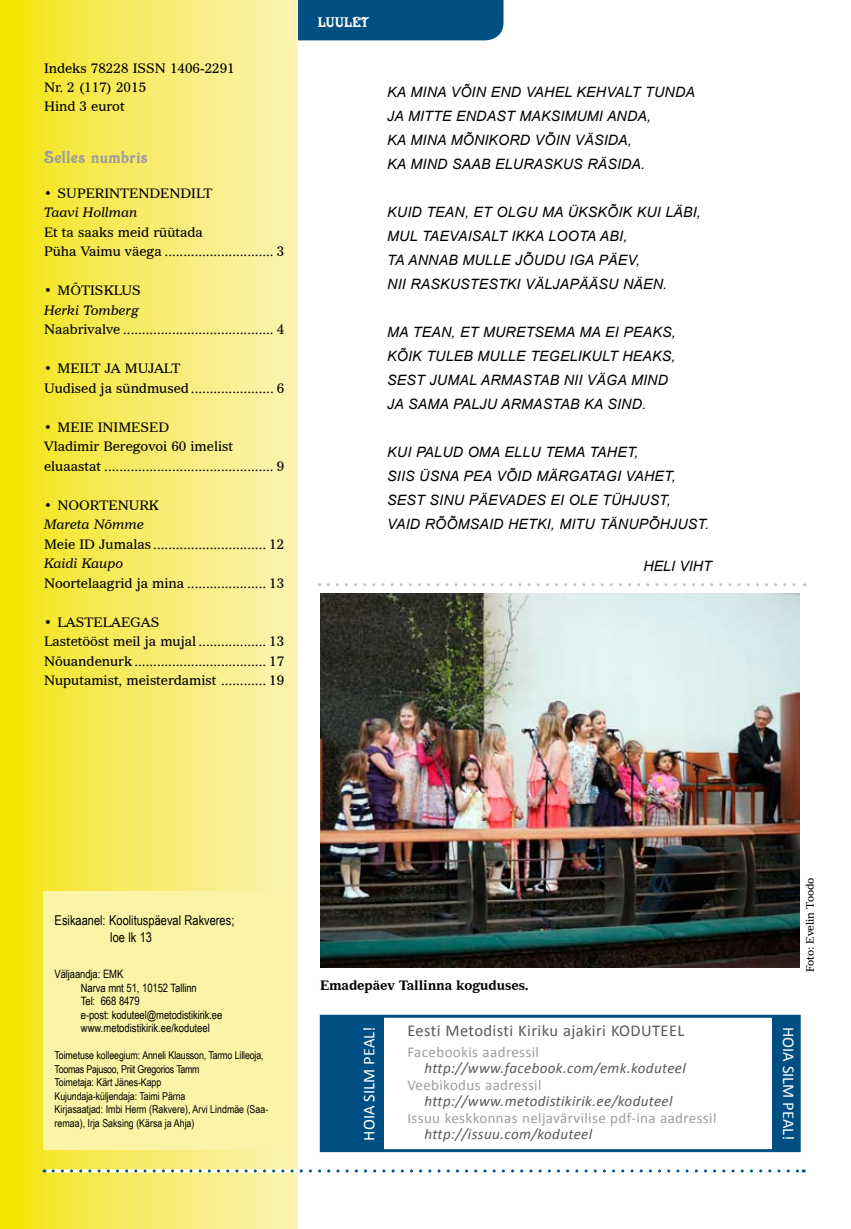
<style>
.page{position:relative;width:851px;height:1229px;background:#fff}
.page>*{position:absolute;margin:0;border:0;box-sizing:border-box;transform-origin:0 0}
.t1{font:18px "Victorian D";letter-spacing:.025em;color:#9c9d9f}
.t2{font:16.5px "Calibri";letter-spacing:.025em;color:#58585a}
.t3{font:16.5px "Calibri";color:#fff}
.t4{font:italic 15px "Calibri";letter-spacing:.025em;color:#58585a}
.t5{font:15px "Calibri";letter-spacing:.025em;color:#9c9d9f}
.t6{font:15px "Victorian D";color:#fff}
.t7{font:italic 14.25px/24px "Arial";letter-spacing:.01em;color:#000}
.t8{font:13.5px/16.5px "Arial Narrow";color:#000}
.t9{font:13.2px/19.5px "Imperial BT";color:#000}
.t10{font:italic 13.2px "Imperial BT";color:#000}
.t11{font:700 13.2px "Imperial BT";letter-spacing:-.005em;color:#000}
.t12{font:11.55px/13.5px "Arial Narrow";letter-spacing:-.01em;color:#000}
.t13{font:10.8px/13.5px "Arial Narrow";letter-spacing:-.01em;color:#000}
.t14{font:10.5px "Imperial BT";color:#000}
</style>
<div class="page">
<div style="left:298px;top:0;width:205px;height:40px;background:#004f82"></div>
<svg style="left:0;top:0;width:298px;height:1229px;background:#f7eb62"></svg>
<div style="left:44px;top:891px;width:241px;height:259px;background:#fbf3a5"></div>
<div style="left:320px;top:1015px;width:480px;height:137px;border:3px solid #004f82"></div>
<div style="left:321px;top:1016px;width:62px;height:134px;background:#004f82"></div>
<div style="left:778px;top:1016px;width:21px;height:134px;background:#004f82"></div>
<div style="left:772px;top:1016px;width:23px;height:135px;background:#004f82"></div>
<img style="left:320px;top:593px;width:479px;height:374px">
<svg style="left:328px;top:583px;width:477px;height:3px"></svg>
<svg style="left:53px;top:1169px;width:751px;height:4px"></svg>
<svg style="left:83px;top:1189px;width:6px;height:9px"></svg>
<p class="t9" style="left:44px;top:59px;width:192px;line-height:18.8px">Indeks 78228 ISSN 1406-2291<br>Nr. 2 (117) 2015<br>Hind 3 eurot</p>
<h1 class="t1" style="left:44px;top:148px;width:105px">Selles numbris</h1>
<p class="t9" style="left:44px;top:183px;width:170px">• Superintendendilt</p>
<p class="t10" style="left:44px;top:204px;width:95px">Taavi Hollman</p>
<p class="t9" style="left:44px;top:222px;width:242px">Et ta saaks meid rüütada<br>Püha Vaimu väega ............................. 3</p>
<p class="t9" style="left:44px;top:281px;width:96px">• Mõtis klus</p>
<p class="t10" style="left:44px;top:302px;width:97px">Herki Tomberg</p>
<p class="t9" style="left:44px;top:320px;width:242px">Naabrivalve ........................................ 4</p>
<p class="t9" style="left:44px;top:359px;width:242px">• Meilt ja mujalt<br>Uudised ja sündmused...................... 6</p>
<p class="t9" style="left:44px;top:417px;width:63px">• Meie inim</p>
<p class="t9" style="left:44px;top:417px;width:242px;text-indent:87px">esed<br>Vladimir Beregovoi 60 imelist eluaastat ............................................. 9</p>
<p class="t9" style="left:44px;top:495px;width:116px">• NoorteNurk</p>
<p class="t10" style="left:44px;top:516px;width:101px">Mareta Nõmme</p>
<p class="t9" style="left:44px;top:534px;width:242px">Meie ID Jumalas .............................. 12</p>
<p class="t10" style="left:44px;top:555px;width:81px">Kaidi Kaupo</p>
<p class="t9" style="left:44px;top:573px;width:242px">Noortelaagrid ja mina ..................... 13</p>
<p class="t9" style="left:44px;top:612px;width:242px">• Las teLaegas<br>Lastetööst meil ja mujal .................. 13<br>Nõuandenurk ................................... 17<br>Nuputamist, meisterdamist ............ 19</p>
<p class="t6" style="left:318px;top:15px;width:53px">LUULET</p>
<p class="t7" style="left:387px;top:80px;width:309px">KA MINA VÕIN END VAHEL KEHVALT TUNDA<br>JA MITTE ENDAST MAKSIMUMI ANDA,<br>KA MINA MÕNIKORD VÕIN VÄSIDA,<br>KA MIND SAAB ELURASKUS RÄSIDA.</p>
<p class="t7" style="left:387px;top:200px;width:315px">KUID TEAN, ET OLGU MA ÜKSKÕIK KUI LÄBI, MUL TAEVAISALT IKKA LOOTA ABI,<br>TA ANNAB MULLE JÕUDU IGA PÄEV,<br>NII RASKUSTESTKI VÄLJAPÄÄSU NÄEN.</p>
<p class="t7" style="left:387px;top:320px;width:290px">MA TEAN, ET MURETSEMA MA EI PEAKS, KÕIK TULEB MULLE TEGELIKULT HEAKS, SEST JUMAL ARMASTAB NII VÄGA MIND JA SAMA PALJU ARMASTAB KA SIND.</p>
<p class="t7" style="left:387px;top:440px;width:323px">KUI PALUD OMA ELLU TEMA TAHET,<br>SIIS ÜSNA PEA VÕID MÄRGATAGI VAHET, SEST SINU PÄEVADES EI OLE TÜHJUST,<br>VAID RÕÕMSAID HETKI, MITU TÄNUPÕHJUST.</p>
<p class="t7" style="left:643px;top:554px;width:70px">HELI VIHT</p>
<p class="t8" style="left:110px;top:912px;width:126px;text-indent:-56px">Esikaanel: Koolituspäeval Rakveres; loe lk 13</p>
<p class="t12" style="left:81px;top:967px;width:143px;text-indent:-26px">Väljaandja: EMK<br>Narva mnt 51, 10152 Tallinn<br>Tel: 668 8479<br>e-post: koduteel@metodistikirik.ee www.metodistikirik.ee/koduteel</p>
<p class="t13" style="left:55px;top:1048px;width:215px">Toimetuse kolleegium: Anneli Klausson, Tarmo Lilleoja, Toomas Pajusoo, Priit Gregorios Tamm<br>Toimetaja: Kärt Jänes-Kapp<br>Kujundaja-küljendaja: Taimi Pärna<br>Kir-ja-saat-jad: Im- bi Herm (Rak-ve-re), Ar-vi Lind- mäe (Saa&shy;re-maa), Irja Saksing (Kär-sa ja Ah-ja)</p>
<p class="t11" style="left:320px;top:977px;width:210px">Emadepäev Tallinna koguduses.</p>
<p class="t3" style="left:358px;top:1141px;width:116px;rotate:-90deg">HOIA SILM PEAL!</p>
<p class="t2" style="left:407px;top:1020px;width:278px">Eesti Metodisti Kiriku ajakiri KODUTEEL</p>
<p class="t5" style="left:407px;top:1043px;width:133px">Facebookis aadressil</p>
<p class="t4" style="left:424px;top:1059px;width:263px">http://www.facebook.com/emk.koduteel</p>
<p class="t5" style="left:407px;top:1076px;width:136px">Veebikodus aadressil</p>
<p class="t4" style="left:424px;top:1092px;width:250px">http://www.metodistikirik.ee/koduteel</p>
<p class="t5" style="left:407px;top:1109px;width:310px">Issuu keskkonnas neljavärvilise pdf-ina aadressil</p>
<p class="t4" style="left:424px;top:1125px;width:169px">http://issuu.com/koduteel</p>
<p class="t14" style="left:803px;top:972px;width:96px;rotate:-90deg">Foto: Evelin Toodo</p>
<p class="t3" style="left:798px;top:1026px;width:116px;rotate:90deg">HOIA SILM PEAL!</p>
</div>
